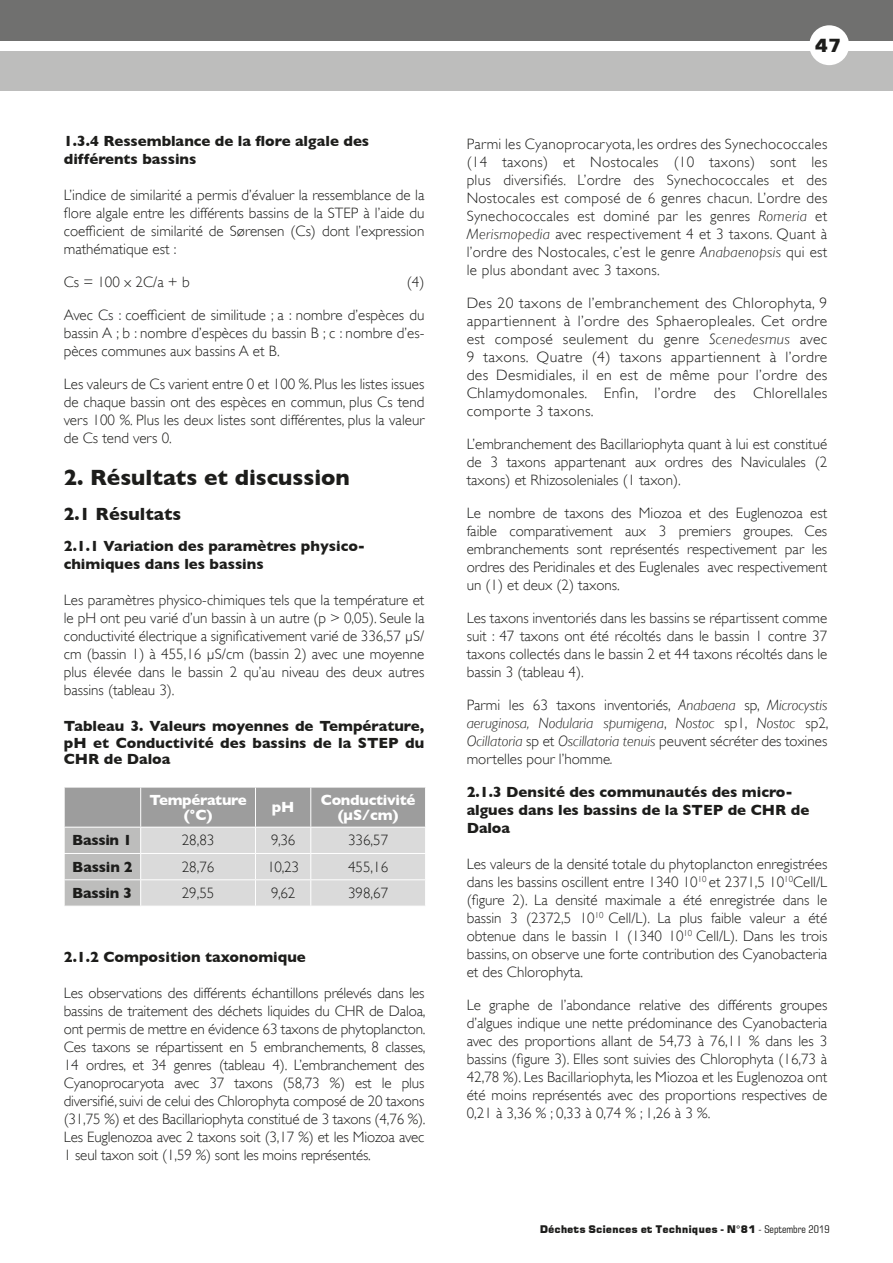
<style>
.page{position:relative;width:893px;height:1263px;background:#fff}
.page>*{position:absolute;margin:0;border:0;box-sizing:border-box;transform-origin:0 0}
.t1{font:700 22.5px "Gill Sans";color:#1d1d1b}
.t2{font:700 18px "Gill Sans";color:#1d1d1b}
.t3{font:18px "Square 721 Blk Normal";color:#1d1d1b}
.t4{font:300 15px/18px "Gill Sans";color:#1d1d1b;text-align:justify}
.t5{font:700 15px/18px "Gill Sans";color:#1d1d1b}
.t6{font:300 15px/18px "Gill Sans";color:#1d1d1b;text-align:justify;scale:1.04 1}
.t7{font:italic 300 15px/18px "Gill Sans";color:#1d1d1b;text-align:justify}
.t8{font:700 15px/15px "Gill Sans";letter-spacing:-.02em;color:#fff;text-align:center}
.t9{font:10.5px "Square 721 Blk Normal";color:#1d1d1b}
.s1{font-style:italic}
.s2{font-style:normal}
.s3{font-family:"Square 721 BT";font-stretch:condensed}
</style>
<div class="page">
<div style="left:0;top:0;width:893px;height:40px;background:#70706f"></div>
<div style="left:0;top:51px;width:893px;height:39px;background:#bdbdbc"></div>
<div style="left:809px;top:25px;width:40px;height:40px;background:#fff;border-radius:50%"></div>
<svg style="left:64px;top:787px;width:362px;height:119px;background:#c4c4c3"></svg>
<p class="t5" style="left:64px;top:132px;width:307px">1.3.4 Ressemblance de la flore algale des différents bassins</p>
<p class="t4" style="left:64px;top:186px;width:362px">L’indice de similarité a permis d’évaluer la ressemblance de la flore algale entre les différents bassins de la STEP à l’aide du coefficient de similarité de Sørensen (Cs) dont l’expression mathématique est :</p>
<p class="t4" style="left:64px;top:273px;width:127px">Cs = 100 x 2C/a + b</p>
<p class="t4" style="left:407px;top:273px;width:19px">(4)</p>
<p class="t4" style="left:64px;top:306px;width:362px">Avec Cs : coefficient de similitude ; a : nombre d’espèces du bassin A ; b : nombre d’espèces du bassin B ; c : nombre d’es&shy;pèces communes aux bassins A et B.</p>
<p class="t4" style="left:64px;top:375px;width:362px">Les valeurs de Cs varient entre 0 et 100 %. Plus les listes issues de chaque bassin ont des espèces en commun, plus Cs tend vers 100 %. Plus les deux listes sont différentes, plus la valeur de Cs tend vers 0.</p>
<h1 class="t1" style="left:64px;top:465px;width:288px">2. Résultats et discussion</h1>
<p class="t2" style="left:64px;top:504px;width:119px">2.1 Résultats</p>
<p class="t5" style="left:64px;top:537px;width:303px">2.1.1 Variation des paramètres physico&shy;chimiques dans les bassins</p>
<p class="t4" style="left:64px;top:591px;width:362px">Les paramètres physico-chimiques tels que la température et le pH ont peu varié d’un bassin à un autre (p &gt; 0,05). Seule la conductivité électrique a significativement varié de 336,57 µ S/ cm (bassin 1) à 455,16 µ S/cm (bassin 2) avec une moyenne plus élevée dans le bassin 2 qu’au niveau des deux autres bassins (tableau 3).</p>
<p class="t5" style="left:64px;top:718px;width:362px;line-height:16.5px;text-align:justify">Tableau 3. Valeurs moyennes de Température, pH et Conductivité des bassins de la STEP du CHR de Daloa</p>
<p class="t8" style="left:150px;top:792px;width:99px">Température (°C)</p>
<p class="t8" style="left:272px;top:799px;width:24px">pH</p>
<p class="t8" style="left:321px;top:792px;width:96px">Conductivité (µS/cm)</p>
<p class="t5" style="left:72px;top:831px;width:61px">Bassin 1</p>
<p class="t4" style="left:182px;top:831px;width:34px">28,83</p>
<p class="t4" style="left:271px;top:831px;width:26px">9,36</p>
<p class="t4" style="left:348px;top:831px;width:42px">336,57</p>
<p class="t5" style="left:72px;top:858px;width:62px">Bassin 2</p>
<p class="t4" style="left:182px;top:858px;width:34px">28,76</p>
<p class="t4" style="left:267px;top:858px;width:33px">10,23</p>
<p class="t4" style="left:348px;top:858px;width:42px">455,16</p>
<p class="t5" style="left:72px;top:884px;width:61px">Bassin 3</p>
<p class="t4" style="left:182px;top:884px;width:34px">29,55</p>
<p class="t4" style="left:271px;top:884px;width:26px">9,62</p>
<p class="t4" style="left:348px;top:884px;width:42px">398,67</p>
<p class="t5" style="left:64px;top:948px;width:244px">2.1.2 Composition taxonomique</p>
<p class="t4" style="left:64px;top:984px;width:363px">Les observations des différents échantillons prélevés dans les bassins de traitement des déchets liquides du CHR de Daloa, ont permis de mettre en évidence 63 taxons de phytoplancton.<br>Ces taxons se répartissent en 5 embranchements, 8 classes, 14 ordres, et 34 genres (tableau 4). L’embranchement des Cyanoprocaryota avec 37 taxons (58,73 %) est le plus diversifié, suivi de celui des Chlorophyta composé de 20 taxons (31,75 %) et des Bacillariophyta constitué de 3 taxons (4,76 %).<br>Les Euglenozoa avec 2 taxons soit (3,17 %) et les Miozoa avec 1 seul taxon soit (1,59 %) sont les moins représentés.</p>
<p class="t3" style="left:815px;top:34px;width:28px">47</p>
<p class="t4" style="left:467px;top:135px;width:362px">Parmi les Cyanoprocaryota, les ordres des Synechococcales (14 taxons) et Nostocales (10 taxons) sont les plus diversifiés. L’ordre des Synechococcales et des Nostocales est composé de 6 genres chacun. L’ordre des Synechococcales est dominé par les genres <span class="s1">Romeria</span> et <span class="s1">Merismopedia</span> avec respectivement 4 et 3 taxons. Quant à l’ordre des Nostocales, c’est le genre <span class="s1">Anabaenopsis</span> qui est le plus abondant avec 3 taxons.</p>
<p class="t6" style="left:467px;top:294px;width:348px">Des 20 taxons de l’embranchement des Chlorophyta, 9 appartiennent à l’ordre des Sphaeropleales. Cet ordre est composé seulement du genre <span class="s1">Scenedesmus</span> avec 9 taxons. Quatre (4) taxons appartiennent à l’ordre des Desmidiales, il en est de même pour l’ordre des Chlamydomonales. Enfin, l’ordre des Chlorellales comporte 3 taxons.</p>
<p class="t4" style="left:467px;top:435px;width:362px">L’embranchement des Bacillariophyta quant à lui est constitué de 3 taxons appartenant aux ordres des Naviculales (2 taxons) et Rhizosoleniales (1 taxon).</p>
<p class="t4" style="left:467px;top:504px;width:362px">Le nombre de taxons des Miozoa et des Euglenozoa est faible comparativement aux 3 premiers groupes. Ces embranchements sont représentés respectivement par les ordres des Peridinales et des Euglenales avec respectivement un (1) et deux (2) taxons.</p>
<p class="t4" style="left:467px;top:609px;width:362px">Les taxons inventoriés dans les bassins se répartissent comme suit : 47 taxons ont été récoltés dans le bassin 1 contre 37 taxons collectés dans le bassin 2 et 44 taxons récoltés dans le bassin 3 (tableau 4).</p>
<p class="t7" style="left:467px;top:696px;width:363px"><span class="s2">Parmi les 63 taxons inventoriés,</span> Anabaena <span class="s2">sp,</span> Microcystis aeruginosa, Nodularia spumigena<span class="s2">,</span> Nostoc <span class="s2">sp1,</span> Nostoc <span class="s2">sp2, </span>Ocillatoria <span class="s2">sp et</span> Oscillatoria tenuis <span class="s2">peuvent sécréter des toxines mortelles pour l’homme</span>.</p>
<p class="t5" style="left:467px;top:783px;width:344px">2.1.3 Densité des communautés des micro&shy;algues dans les bassins de la STEP de CHR de<br>Daloa</p>
<p class="t4" style="left:467px;top:855px;width:362px">Les valeurs de la densité totale du phytoplancton enregistrées dans les bassins oscillent entre 1340 10<sup>10</sup> et 2371,5 10<sup>10</sup>Cell/L (figure 2). La densité maximale a été enregistrée dans le bassin 3 (2372,5 10<sup>10</sup> Cell/L). La plus faible valeur a été obtenue dans le bassin 1 (1340 10<sup>10</sup> Cell/L). Dans les trois bassins, on observe une forte contribution des Cyanobacteria et des Chlorophyta.</p>
<p class="t4" style="left:467px;top:996px;width:362px">Le graphe de l’abondance relative des différents groupes d’algues indique une nette prédominance des Cyanobacteria avec des proportions allant de 54,73 à 76,11 % dans les 3 bassins (figure 3). Elles sont suivies des Chlorophyta (16,73 à 42,78 %). Les Bacillariophyta, les Miozoa et les Euglenozoa ont été moins représentés avec des proportions respectives de 0,21 à 3,36 % ; 0,33 à 0,74 % ; 1,26 à 3 %.</p>
<p class="t9" style="left:540px;top:1223px;width:291px">Déchets Sciences et Techniques - N°81 <span class="s3">- Septembre 2019</span></p>
</div>
